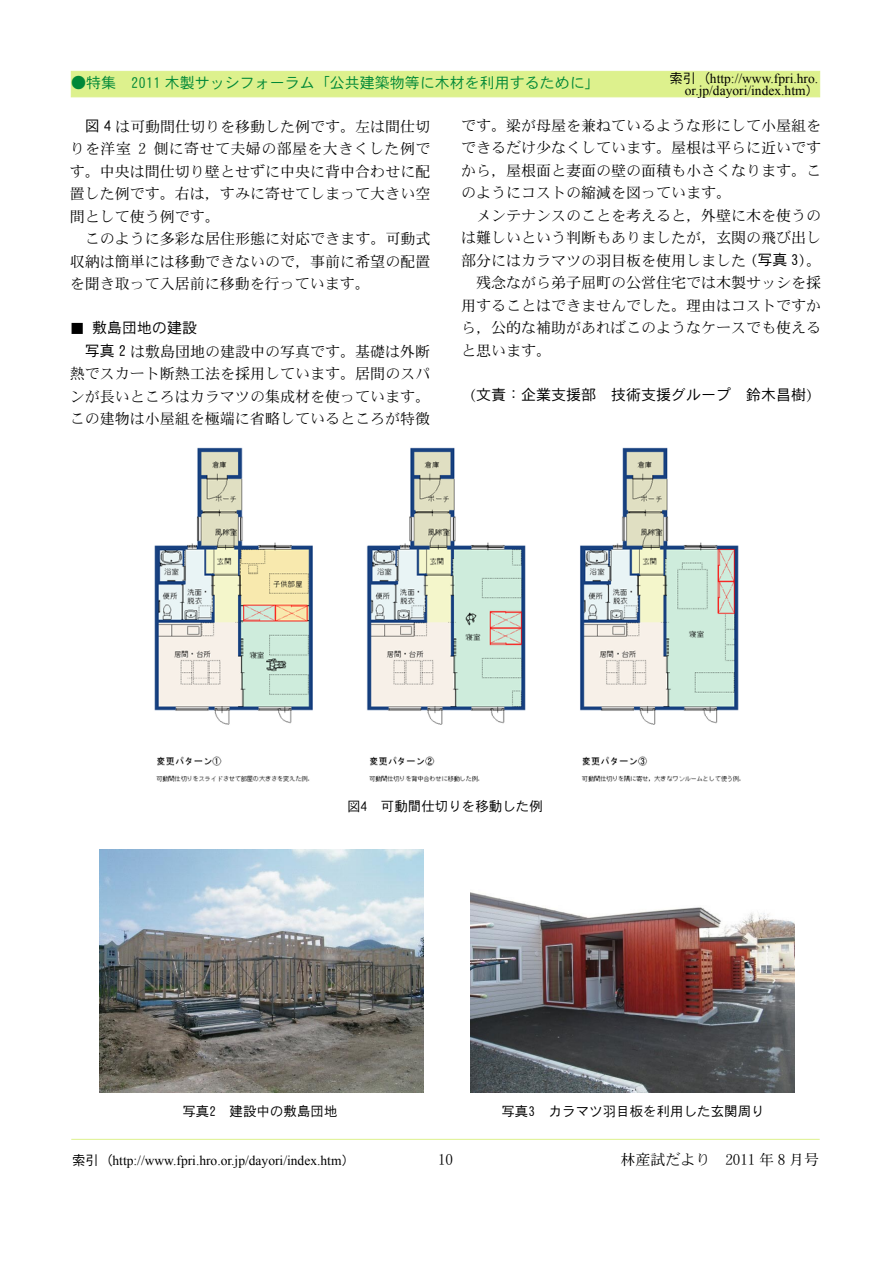
<style>
.page{position:relative;width:893px;height:1263px;background:#fff}
.page>*{position:absolute;margin:0;border:0;box-sizing:border-box;transform-origin:0 0}
.t1{font:15px/22.5px "DFHS Mincho W3 WIN RKSJ H";color:#000}
.t2{font:15px "DFHS Gothic W3 WIN RKSJ H";color:#008837}
.t3{font:15px "DFHS Gothic W3 WIN RKSJ H";color:#000}
.t4{font:13.5px/12px "Times New Roman";color:#000;text-align:right}
.t5{font:13.5px "DFHS Gothic W3 WIN RKSJ H";color:#000}
.s1{font-family:"DFHS Gothic W3 WIN RKSJ H"}
.s2{font-family:"MS Gothic"}
.s3{font-family:"DFHS Mincho W3 WIN RKSJ H"}
</style>
<div class="page">
<img style="left:154px;top:447px;width:587px;height:335px">
<img style="left:100px;top:849px;width:324px;height:243px">
<img style="left:470px;top:892px;width:324px;height:200px">
<svg style="left:71px;top:1138px;width:749px;height:2px"></svg>
<div style="left:71px;top:71px;width:749px;height:26px;background:#ddf18d"></div>
<p class="t2" style="left:71px;top:75px;width:530px">●特集　2011 木製サッシフォーラム「公共建築物等に木材を利用するために」</p>
<p class="t4" style="left:669px;top:73px;width:151px"><span class="s1">索引（</span>http://www.fpri.hro. or.jp/dayori/index.htm<span class="s2">）</span></p>
<p class="t1" style="left:70px;top:115px;width:362px;text-indent:15px"><span class="s1">図 4</span> は可動間仕切りを移動した例です。左は間仕切りを洋室 2 側に寄せて夫婦の部屋を大きくした例です。中央は間仕切り壁とせずに中央に背中合わせに配置した例です。右は，すみに寄せてしまって大きい空間として使う例です。<br>　このように多彩な居住形態に対応できます。可動式収納は簡単には移動できないので，事前に希望の配置を聞き取って入居前に移動を行っています。</p>
<p class="t3" style="left:70px;top:320px;width:129px"><span class="s3">■</span> 敷島団地の建設</p>
<p class="t1" style="left:85px;top:340px;width:347px"><span class="s1">写真 2</span> は敷島団地の建設中の写真です。基礎は外断</p>
<p class="t1" style="left:70px;top:362px;width:362px">熱でスカート断熱工法を採用しています。居間のスパ</p>
<p class="t1" style="left:70px;top:385px;width:362px">ンが長いところはカラマツの集成材を使っています。</p>
<p class="t1" style="left:70px;top:407px;width:362px">この建物は小屋組を極端に省略しているところが特徴</p>
<p class="t1" style="left:461px;top:114px;width:361px">です。梁が母屋を兼ねているような形にして小屋組をできるだけ少なくしています。屋根は平らに近いですから，屋根面と妻面の壁の面積も小さくなります。このようにコストの縮減を図っています。<br>　メンテナンスのことを考えると，外壁に木を使うのは難しいという判断もありましたが，玄関の飛び出し部分にはカラマツの羽目板を使用しました（<span class="s1">写真 3</span>）。　残念ながら弟子屈町の公営住宅では木製サッシを採用することはできませんでした。理由はコストですから，公的な補助があればこのようなケースでも使えると思います。</p>
<p class="t3" style="left:461px;top:387px;width:361px"><span class="s3">（</span>文責：企業支援部　技術支援グループ　鈴木昌樹<span class="s3">）</span></p>
<p class="t5" style="left:347px;top:799px;width:197px">図4　可動間仕切りを移動した例</p>
<p class="t5" style="left:182px;top:1104px;width:157px">写真2　建設中の敷島団地</p>
<p class="t5" style="left:501px;top:1104px;width:265px">写真3　カラマツ羽目板を利用した玄関周り</p>
<p class="t1" style="left:438px;top:1149px;width:16px">10</p>
<p class="t1" style="left:620px;top:1148px;width:200px">林産試だより　2011 年 8 月号</p>
<p class="t4" style="left:72px;top:1154px;width:284px"><span class="s1">索引（</span>http://www.fpri.hro.or.jp/dayori/index.htm<span class="s2">）</span></p>
</div>
